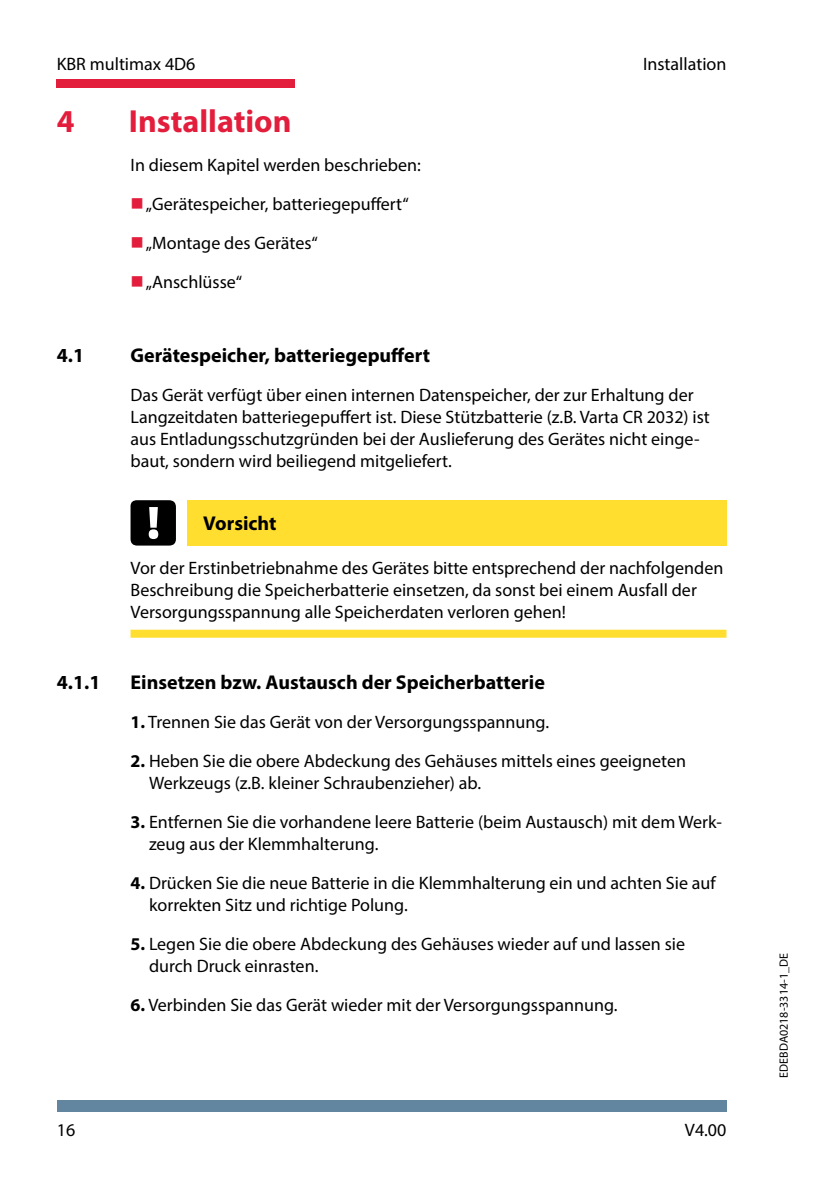
<style>
.page{position:relative;width:840px;height:1191px;background:#fff}
.page>*{position:absolute;margin:0;border:0;box-sizing:border-box;transform-origin:0 0}
.t1{font:700 32px "Myriad Pro";color:#e31d3c}
.t2{font:700 20px "Myriad Pro";color:#000}
.t3{font:18px/22px "Myriad Pro";color:#000}
.t4{font:12px "Myriad Pro";color:#000}
.s1{color:#e31d3c}
.s2{font-weight:700}
</style>
<div class="page">
<div style="left:57px;top:79px;width:238px;height:9px;background:#e31d3c"></div>
<div style="left:57px;top:1100px;width:669px;height:11px;background:#6286a0"></div>
<div style="left:130px;top:629px;width:596px;height:8px;background:#ffde2f"></div>
<div style="left:187px;top:500px;width:539px;height:45px;background:#ffde2f"></div>
<svg style="left:130px;top:500px;width:46px;height:45px;background:#242424"></svg>
<p class="t3" style="left:57px;top:53px;width:140px">KBR multimax 4D6</p>
<h1 class="t1" style="left:57px;top:100px;width:19px">4</h1>
<h1 class="t1" style="left:129px;top:100px;width:164px">Installation</h1>
<p class="t3" style="left:130px;top:153px;width:292px">In diesem Kapitel werden beschrieben:</p>
<p class="t3" style="left:130px;top:192px;width:279px"><span class="s1">■</span> „Gerätespeicher, batteriegepuffert“</p>
<p class="t3" style="left:130px;top:231px;width:189px"><span class="s1">■</span> „Montage des Gerätes“</p>
<p class="t3" style="left:130px;top:270px;width:113px"><span class="s1">■</span> „Anschlüsse“</p>
<p class="t3" style="left:642px;top:53px;width:85px">Installation</p>
<p class="t2" style="left:57px;top:342px;width:29px">4.1</p>
<p class="t2" style="left:130px;top:342px;width:301px">Gerätespeicher, batteriegepuffert</p>
<p class="t3" style="left:130px;top:384px;width:580px">Das Gerät verfügt über einen internen Datenspeicher, der zur Erhaltung der Langzeitdaten batteriegepuffert ist. Diese Stützbatterie (z.B. Varta CR 2032) ist aus Entladungsschutzgründen bei der Auslieferung des Gerätes nicht einge&shy;baut, sondern wird beiliegend mitgeliefert.</p>
<p class="t2" style="left:203px;top:510px;width:75px">Vorsicht</p>
<p class="t3" style="left:130px;top:557px;width:594px">Vor der Erstinbetriebnahme des Gerätes bitte entsprechend der nachfolgenden<br>Beschreibung die Speicherbatterie einsetzen, da sonst bei einem Ausfall der<br>Versorgungsspannung alle Speicherdaten verloren gehen!</p>
<p class="t2" style="left:57px;top:669px;width:45px">4.1.1</p>
<p class="t2" style="left:130px;top:669px;width:415px">Einsetzen bzw. Austausch der Speicherbatterie</p>
<p class="t3" style="left:130px;top:711px;width:420px"><span class="s2">1.</span> Trennen Sie das Gerät von der Versorgungsspannung.</p>
<p class="t3" style="left:149px;top:750px;width:538px;text-indent:-18px"><span class="s2">2.</span> Heben Sie die obere Abdeckung des Gehäuses mittels eines geeigneten<br>Werkzeugs (z.B. kleiner Schraubenzieher) ab.</p>
<p class="t3" style="left:149px;top:811px;width:574px;text-indent:-18px"><span class="s2">3.</span> Entfernen Sie die vorhandene leere Batterie (beim Austausch) mit dem Werk&shy;zeug aus der Klemmhalterung.</p>
<p class="t3" style="left:149px;top:872px;width:568px;text-indent:-18px"><span class="s2">4.</span> Drücken Sie die neue Batterie in die Klemmhalterung ein und achten Sie auf korrekten Sitz und richtige Polung.</p>
<p class="t3" style="left:149px;top:933px;width:537px;text-indent:-18px"><span class="s2">5.</span> Legen Sie die obere Abdeckung des Gehäuses wieder auf und lassen sie durch Druck einrasten.</p>
<p class="t3" style="left:130px;top:994px;width:488px"><span class="s2">6.</span> Verbinden Sie das Gerät wieder mit der Versorgungsspannung.</p>
<p class="t3" style="left:57px;top:1119px;width:20px">16</p>
<p class="t3" style="left:684px;top:1119px;width:43px">V4.00</p>
<p class="t4" style="left:775px;top:1077px;width:126px;rotate:-90deg">EDEBDA0218-3314-1_DE</p>
</div>
